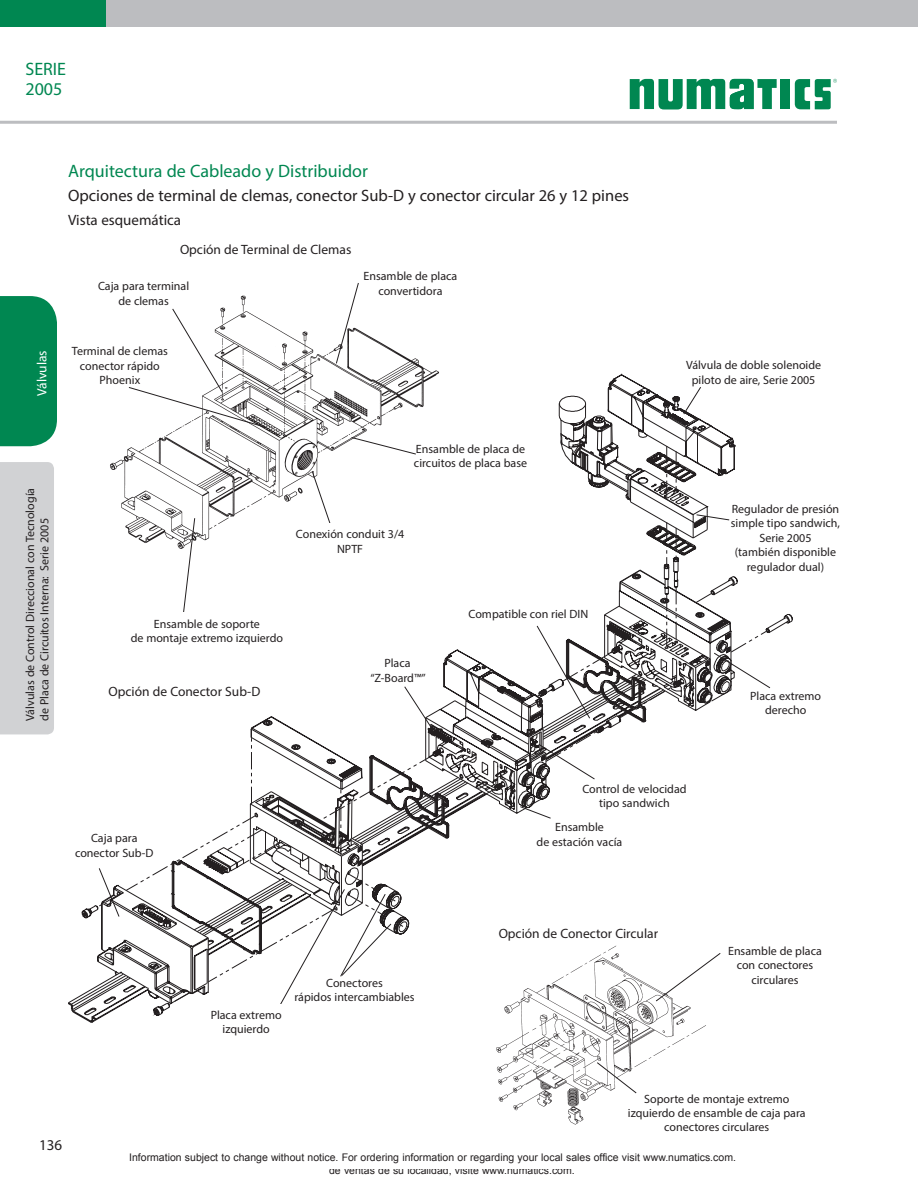
<style>
.page{position:relative;width:918px;height:1188px;background:#fff}
.page>*{position:absolute;margin:0;border:0;box-sizing:border-box;transform-origin:0 0}
.Page_Header1{font:18px "Myriad Pro";color:#008751}
.Page_Header1-2{font:16.5px "Myriad Pro";color:#231f20}
.Page_Header1-3{font:15px "Myriad Pro";color:#231f20}
.Page_Header1-4{font:13.5px "Myriad Pro";color:#231f20}
.t1{font:13.5px "Myriad Pro";color:#fff}
.t2{font:12px/14.4px "Myriad Pro";color:#231f20;text-align:center}
.t3{font:10.5px/12.6px "Arial";color:#231f20;text-align:center}
</style>
<div class="page">
<div style="left:780px;top:79px;width:10px;height:30px;background:#008751"></div>
<svg style="left:795px;top:79px;width:42px;height:30px"></svg>
<svg style="left:630px;top:79px;width:147px;height:31px"></svg>
<hr style="left:0;top:121px;width:837px;height:3px;background:#bcbdc0">
<div style="left:0;top:0;width:107px;height:27px;background:#008751"></div>
<div style="left:106px;top:0;width:812px;height:27px;background:#bcbdc0"></div>
<img style="left:496px;top:1016px;width:210px;height:109px">
<svg style="left:81px;top:283px;width:690px;height:733px"></svg>
<svg style="left:596px;top:1062px;width:41px;height:32px"></svg>
<div style="left:0;top:296px;width:57px;height:150px;background:#008751"></div>
<div style="left:0;top:462px;width:54px;height:272px;background:#d1d2d4"></div>
<p class="Page_Header1" style="left:26px;top:58px;width:42px">SERIE</p>
<p class="Page_Header1" style="left:26px;top:78px;width:38px">2005</p>
<p class="Page_Header1" style="left:68px;top:160px;width:301px">Arquitectura de Cableado y Distribuidor</p>
<p class="Page_Header1-2" style="left:68px;top:185px;width:563px">Opciones de terminal de clemas, conector Sub-D y conector circular 26 y 12 pines</p>
<p class="Page_Header1-3" style="left:68px;top:211px;width:115px">Vista esquemática</p>
<p class="Page_Header1-4" style="left:180px;top:241px;width:173px">Opción de Terminal de Clemas</p>
<p class="t1" style="left:34px;top:396px;width:47px;rotate:-90deg">Válvulas</p>
<p class="t2" style="left:23px;top:721px;width:235px;text-align:left;rotate:-90deg">Válvulas de Control Direccional con Tecnología de Placa de Circuitos Interna: Serie 2005</p>
<p class="t2" style="left:98px;top:279px;width:93px">Caja para terminal de clemas</p>
<p class="t2" style="left:72px;top:344px;width:98px">Terminal de clemas conector rápido<br>Phoenix</p>
<p class="t2" style="left:364px;top:269px;width:95px">Ensamble de placa convertidora</p>
<p class="t2" style="left:414px;top:442px;width:115px;text-align:left">Ensamble de placa de circuitos de placa base</p>
<p class="t2" style="left:296px;top:527px;width:110px">Conexión conduit 3/4<br>NPTF</p>
<p class="t2" style="left:131px;top:616px;width:154px">Ensamble de soporte<br>de montaje extremo izquierdo</p>
<p class="Page_Header1-4" style="left:109px;top:683px;width:153px">Opción de Conector Sub-D</p>
<p class="t2" style="left:370px;top:656px;width:57px">Placa “Z-Board™”</p>
<p class="t2" style="left:469px;top:607px;width:121px">Compatible con riel DIN</p>
<p class="t2" style="left:686px;top:358px;width:137px">Válvula de doble solenoide piloto de aire, Serie 2005</p>
<p class="t2" style="left:731px;top:502px;width:111px">Regulador de presión simple tipo sandwich,<br>Serie 2005<br>(también disponible regulador dual)</p>
<p class="t2" style="left:750px;top:688px;width:72px">Placa extremo derecho</p>
<p class="t2" style="left:75px;top:831px;width:80px">Caja para conector Sub-D</p>
<p class="t2" style="left:582px;top:781px;width:106px">Control de velocidad tipo sandwich</p>
<p class="t2" style="left:537px;top:820px;width:87px">Ensamble<br>de estación vacía</p>
<p class="Page_Header1-3" style="left:39px;top:1135px;width:25px">136</p>
<p class="t2" style="left:211px;top:1007px;width:72px">Placa extremo izquierdo</p>
<p class="t2" style="left:294px;top:975px;width:122px">Conectores<br>rápidos intercambiables</p>
<p class="Page_Header1-4" style="left:499px;top:925px;width:161px">Opción de Conector Circular</p>
<p class="t2" style="left:728px;top:943px;width:95px">Ensamble de placa con conectores circulares</p>
<p class="t2" style="left:628px;top:1091px;width:179px">Soporte de montaje extremo izquierdo de ensamble de caja para conectores circulares</p>
<p class="t3" style="left:129px;top:1151px;width:608px">Information subject to change without notice. For ordering information or regarding your local sales office visit www.numatics.com.</p>
<p class="t3" style="left:143px;top:1151px;width:620px">Información sujeta a cambio sin previo aviso. Para solic tar información detallada de cómo pedir los productos o acerca de la oficina de ventas de su localidad, visite www.numatics.com.</p>
</div>
